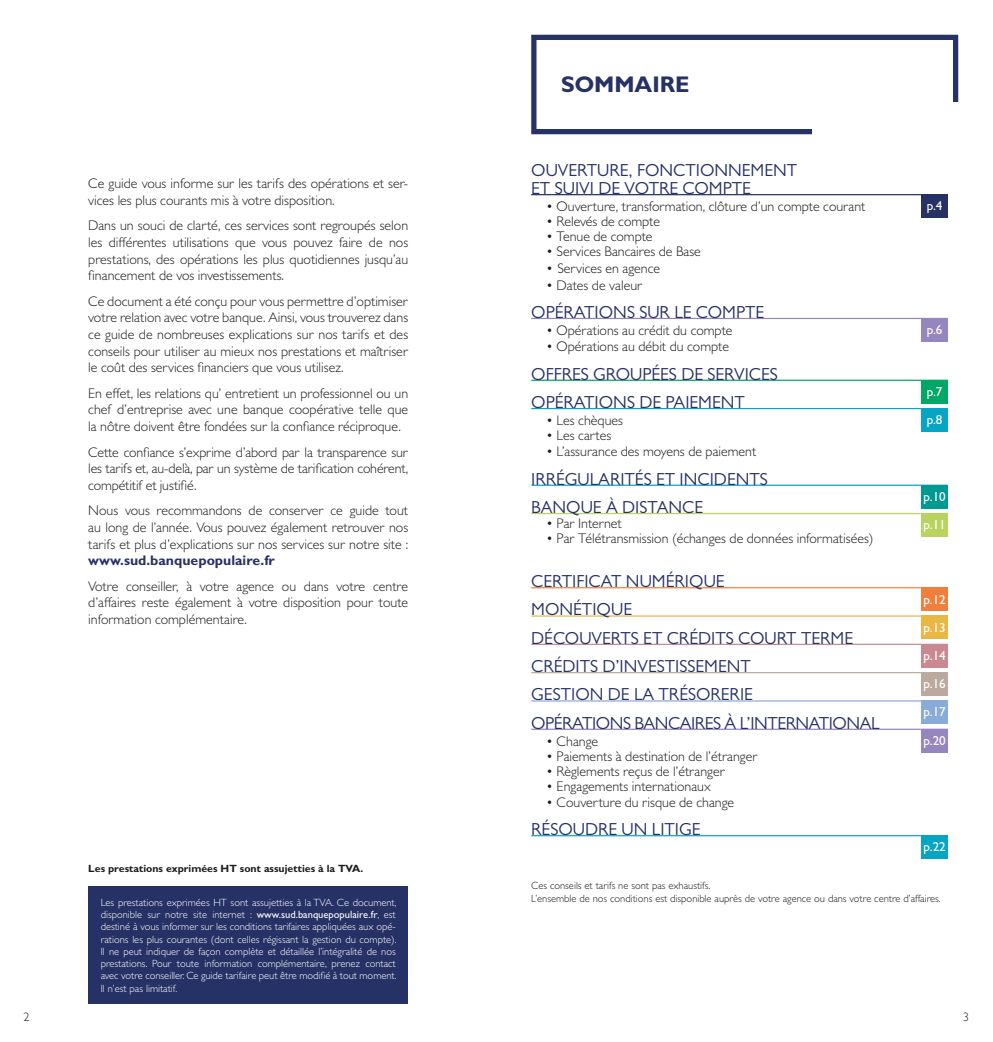
<style>
.page{position:relative;width:993px;height:1042px;background:#fff}
.page>*{position:absolute;margin:0;border:0;box-sizing:border-box;transform-origin:0 0}
.t1{font:700 22.75px "Gill Sans MT Pro";color:#263165}
.t2{font:17.5px/28.3px "Gill Sans MT Pro";color:#263165}
.t3{font:300 14px/16.6px "Gill Sans MT Pro";color:#1d1d1b;text-align:justify}
.t4{font:700 14px "Gill Sans MT Pro";color:#263165}
.t5{font:13.12px/28.2px "Gill Sans Std";color:#fff}
.t6{font:300 12.25px "Gill Sans MT Pro";color:#1d1d1b}
.t7{font:300 10.5px/12.2px "Gill Sans Std";color:#fff;text-align:justify}
.t8{font:300 10.5px/12.2px "Gill Sans Std";color:#1d1d1b}
.t9{font:700 10.5px "Gill Sans MT Pro";color:#1d1d1b}
.s1{font-weight:400}
</style>
<div class="page">
<hr style="left:531px;top:194px;width:416px;height:1px;background:#263165">
<hr style="left:531px;top:318px;width:416px;height:1px;background:#9686bf">
<hr style="left:531px;top:380px;width:416px;height:1px;background:#00a765">
<hr style="left:531px;top:408px;width:416px;height:1px;background:#06a5c3">
<hr style="left:531px;top:485px;width:416px;height:1px;background:#06a5c3">
<hr style="left:531px;top:513px;width:416px;height:1px;background:#bad25f">
<hr style="left:531px;top:587px;width:416px;height:1px;background:#f07f3c">
<hr style="left:531px;top:615px;width:416px;height:2px;background:#e9b746">
<hr style="left:531px;top:644px;width:416px;height:1px;background:#c98992">
<hr style="left:531px;top:672px;width:416px;height:1px;background:#bca99d">
<hr style="left:531px;top:700px;width:416px;height:1px;background:#89abd7">
<hr style="left:531px;top:728px;width:416px;height:2px;background:#9686bf">
<hr style="left:531px;top:835px;width:416px;height:1px;background:#06a5c3">
<div style="left:921px;top:194px;width:26px;height:23px;background:#263165"></div>
<div style="left:921px;top:318px;width:26px;height:23px;background:#9686bf"></div>
<div style="left:921px;top:408px;width:26px;height:23px;background:#06a5c3"></div>
<div style="left:921px;top:485px;width:26px;height:23px;background:#009a93"></div>
<div style="left:921px;top:513px;width:26px;height:23px;background:#bad25f"></div>
<div style="left:921px;top:587px;width:26px;height:23px;background:#f07f3c"></div>
<div style="left:921px;top:615px;width:26px;height:23px;background:#e9b746"></div>
<div style="left:921px;top:644px;width:26px;height:23px;background:#c98992"></div>
<div style="left:921px;top:672px;width:26px;height:23px;background:#bca99d"></div>
<div style="left:921px;top:729px;width:26px;height:23px;background:#9686bf"></div>
<div style="left:921px;top:835px;width:26px;height:23px;background:#06a5c3"></div>
<div style="left:921px;top:380px;width:26px;height:23px;background:#00a765"></div>
<div style="left:88px;top:886px;width:320px;height:118px;background:#263165"></div>
<div style="left:921px;top:700px;width:26px;height:23px;background:#89abd7"></div>
<div style="left:531px;top:35px;width:426px;height:99px;border:5px solid #263165"></div>
<div style="left:811px;top:102px;width:157px;height:35px;background:#fff"></div>
<p class="t3" style="left:88px;top:175px;width:321px">Ce guide vous informe sur les tarifs des opérations et ser&shy;vices les plus courants mis à votre disposition.</p>
<p class="t3" style="left:88px;top:217px;width:321px">Dans un souci de clarté, ces services sont regroupés selon les différentes utilisations que vous pouvez faire de nos prestations, des opérations les plus quotidiennes jusqu’au financement de vos investissements.</p>
<p class="t3" style="left:88px;top:292px;width:321px">Ce document a été conçu pour vous permettre d’optimiser votre relation avec votre banque. Ainsi, vous trouverez dans ce guide de nombreuses explications sur nos tarifs et des conseils pour utiliser au mieux nos prestations et maîtriser le coût des services financiers que vous utilisez.</p>
<p class="t3" style="left:88px;top:384px;width:321px">En effet, les relations qu’ entretient un professionnel ou un chef d’entreprise avec une banque coopérative telle que la nôtre doivent être fondées sur la confiance réciproque.</p>
<p class="t3" style="left:88px;top:443px;width:321px">Cette confiance s’exprime d’abord par la transparence sur les tarifs et, au-delà, par un système de tarification cohérent, compétitif et justifié.</p>
<p class="t3" style="left:88px;top:502px;width:321px">Nous vous recommandons de conserver ce guide tout au long de l’année. Vous pouvez également retrouver nos tarifs et plus d’explications sur nos services sur notre site :</p>
<p class="t4" style="left:88px;top:552px;width:188px">www.sud.banquepopulaire.fr</p>
<p class="t3" style="left:88px;top:577px;width:321px">Votre conseiller, à votre agence ou dans votre centre d’affaires reste également à votre disposition pour toute information complémentaire.</p>
<p class="t9" style="left:88px;top:862px;width:276px">Les prestations exprimées HT sont assujetties à la TVA.</p>
<p class="t7" style="left:101px;top:896px;width:297px">Les prestations exprimées HT sont assujetties à la TVA. Ce document, disponible sur notre site internet : <span class="s1">www.sud.banquepopulaire.fr</span>, est destiné à vous informer sur les conditions tarifaires appliquées aux opé&shy;rations les plus courantes (dont celles régissant la gestion du compte).<br>Il ne peut indiquer de façon complète et détaillée l’intégralité de nos prestations. Pour toute information complémentaire, prenez contact avec votre conseiller. Ce guide tarifaire peut être modifié à tout moment.<br>Il n’est pas limitatif.</p>
<h1 class="t1" style="left:561px;top:70px;width:130px">SOMMAIRE</h1>
<p class="t2" style="left:531px;top:160px;width:267px;line-height:18.4px">OUVERTURE, FONCTIONNEMENT<br>ET SUIVI DE VOTRE COMPTE</p>
<p class="t3" style="left:546px;top:198px;width:321px">• Ouverture, transformation, clôture d’un compte courant</p>
<p class="t3" style="left:546px;top:213px;width:115px">• Relevés de compte</p>
<p class="t3" style="left:546px;top:228px;width:108px">• Tenue de compte</p>
<p class="t3" style="left:546px;top:243px;width:156px">• Services Bancaires de Base</p>
<p class="t3" style="left:546px;top:260px;width:115px">• Services en agence</p>
<p class="t3" style="left:546px;top:276px;width:98px">• Dates de valeur</p>
<p class="t2" style="left:531px;top:298px;width:234px">OPÉRATIONS SUR LE COMPTE</p>
<p class="t3" style="left:546px;top:322px;width:188px">• Opérations au crédit du compte</p>
<p class="t3" style="left:546px;top:338px;width:184px">• Opérations au débit du compte</p>
<p class="t2" style="left:531px;top:359px;width:248px">OFFRES GROUPÉES DE SERVICES<br>OPÉRATIONS DE PAIEMENT</p>
<p class="t3" style="left:546px;top:412px;width:78px">• Les chèques</p>
<p class="t3" style="left:546px;top:427px;width:67px">• Les cartes</p>
<p class="t3" style="left:546px;top:443px;width:212px">• L’assurance des moyens de paiement</p>
<p class="t2" style="left:531px;top:464px;width:238px">IRRÉGULARITÉS ET INCIDENTS<br>BANQUE À DISTANCE</p>
<p class="t3" style="left:546px;top:514px;width:77px">• Par Internet</p>
<p class="t3" style="left:546px;top:529px;width:329px">• Par Télétransmission (échanges de données informatisées)</p>
<p class="t2" style="left:531px;top:567px;width:350px">CERTIFICAT NUMÉRIQUE<br>MONÉTIQUE<br>DÉCOUVERTS ET CRÉDITS COURT TERME<br>CRÉDITS D’INVESTISSEMENT<br>GESTION DE LA TRÉSORERIE<br>OPÉRATIONS BANCAIRES À L’INTERNATIONAL</p>
<p class="t3" style="left:546px;top:733px;width:54px">• Change</p>
<p class="t3" style="left:546px;top:747px;width:213px">• Paiements à destination de l’étranger</p>
<p class="t3" style="left:546px;top:762px;width:180px">• Règlements reçus de l’étranger</p>
<p class="t3" style="left:546px;top:777px;width:166px">• Engagements internationaux</p>
<p class="t3" style="left:546px;top:793px;width:190px">• Couverture du risque de change</p>
<p class="t2" style="left:531px;top:815px;width:171px">RÉSOUDRE UN LITIGE</p>
<p class="t5" style="left:926px;top:192px;width:17px">p.4</p>
<p class="t5" style="left:926px;top:316px;width:17px">p.6</p>
<p class="t5" style="left:926px;top:378px;width:17px">p.7</p>
<p class="t5" style="left:926px;top:406px;width:17px">p.8</p>
<p class="t5" style="left:923px;top:483px;width:24px">p.10 p.11</p>
<p class="t5" style="left:923px;top:585px;width:24px;text-align:justify">p.12 p.13 p.14 p.16</p>
<p class="t5" style="left:923px;top:698px;width:24px">p.17</p>
<p class="t5" style="left:923px;top:727px;width:24px">p.20</p>
<p class="t5" style="left:923px;top:833px;width:24px">p.22</p>
<p class="t8" style="left:531px;top:880px;width:411px">Ces conseils et tarifs ne sont pas exhaustifs.<br>L’ensemble de nos conditions est disponible auprès de votre agence ou dans votre centre d’affaires.</p>
<p class="t6" style="left:24px;top:1009px;width:8px">2</p>
<p class="t6" style="left:962px;top:1009px;width:8px">3</p>
</div>
